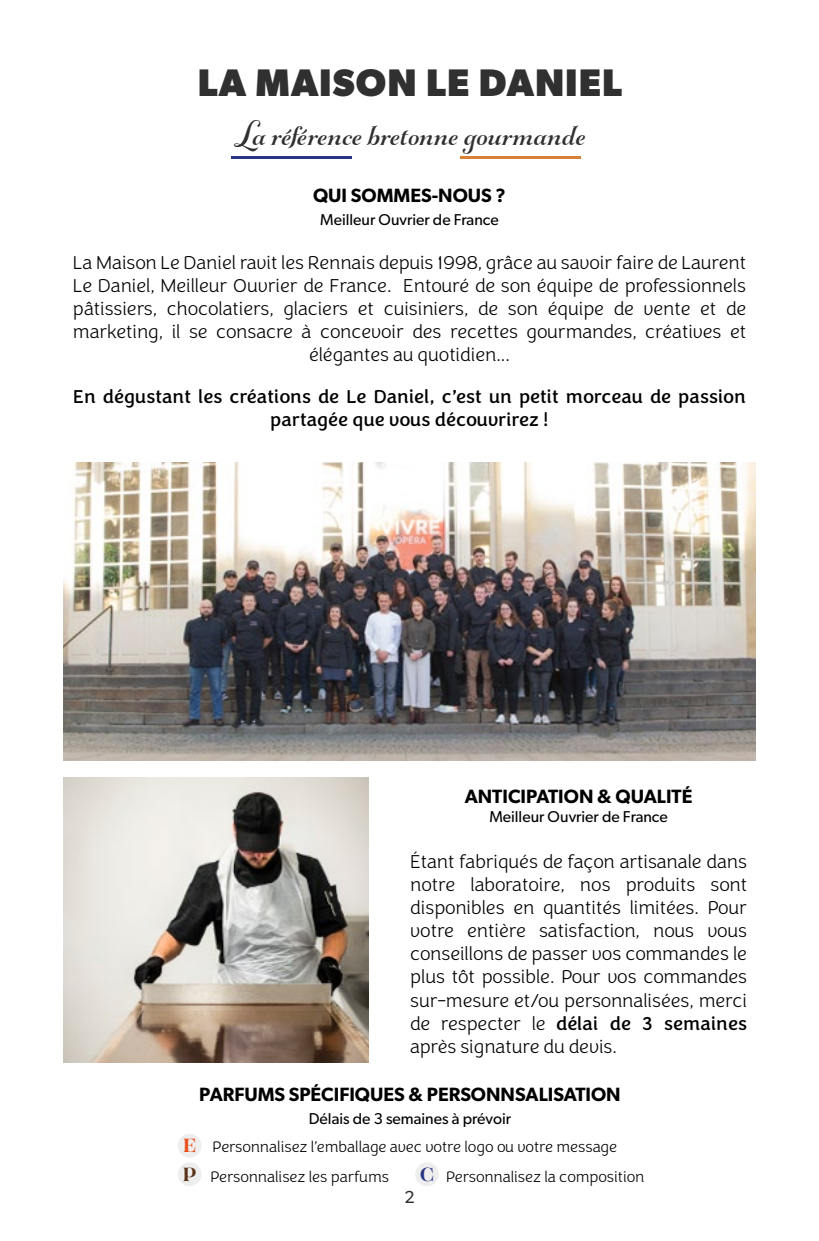
<style>
.page{position:relative;width:819px;height:1241px;background:#fff}
.page>*{position:absolute;margin:0;border:0;box-sizing:border-box;transform-origin:0 0}
.t1{font:40.25px "Gioviale";color:#303031}
.t2{font:700 38.5px "Gibson";letter-spacing:.025em;color:#303031}
.t3{font:700 21px "Tenez";color:#5b351b}
.t4{font:700 21px "Tenez";color:#e94e1b}
.t5{font:700 21px "Tenez";color:#283583}
.t6{font:200 19.25px/23.1px "Congenial";color:#000;text-align:center}
.t7{font:19.25px/23.1px "Congenial";color:#000;text-align:center}
.t8{font:600 19.25px "Gibson";color:#000}
.t9{font:17.5px "Gibson";color:#303031}
.t10{font:200 15.75px/29.8px "Congenial";color:#000}
.t11{font:15.75px "Gibson";color:#000}
.s1{font-weight:400}
</style>
<div class="page">
<img style="left:63px;top:777px;width:306px;height:285px">
<hr style="left:232px;top:156px;width:120px;height:2px;background:#283583">
<hr style="left:460px;top:156px;width:120px;height:2px;background:#d88035">
<div style="left:178px;top:1162px;width:23px;height:23px;background:#eee;border-radius:50%"></div>
<div style="left:178px;top:1133px;width:23px;height:24px;background:#eee;border-radius:50%"></div>
<img style="left:63px;top:462px;width:693px;height:298px">
<div style="left:415px;top:1162px;width:24px;height:23px;background:#eee;border-radius:50%"></div>
<h2 class="t2" style="left:198px;top:60px;width:426px">LA MAISON LE DANIEL</h2>
<h1 class="t1" style="left:234px;top:107px;width:353px">La référence bretonne gourmande</h1>
<p class="t8" style="left:313px;top:183px;width:194px">QUI SOMMES-NOUS ?</p>
<p class="t11" style="left:320px;top:210px;width:180px">Meilleur Ouvrier de France</p>
<p class="t6" style="left:73px;top:251px;width:674px">La Maison Le Daniel ravit les Rennais depuis 1998, grâce au savoir faire de Laurent Le Daniel, Meilleur Ouvrier de France. Entouré de son équipe de professionnels pâtissiers, chocolatiers, glaciers et cuisiniers, de son équipe de vente et de marketing, il se consacre à concevoir des recettes gourmandes, créatives et élégantes au quotidien...</p>
<p class="t7" style="left:73px;top:385px;width:674px">En dégustant les créations de Le Daniel, c’est un petit morceau de passion partagée que vous découvrirez !</p>
<p class="t8" style="left:465px;top:784px;width:229px">ANTICIPATION &amp; QUALITÉ</p>
<p class="t11" style="left:489px;top:806px;width:180px">Meilleur Ouvrier de France</p>
<p class="t6" style="left:410px;top:850px;width:338px;text-align:justify">Étant fabriqués de façon artisanale dans notre laboratoire, nos produits sont disponibles en quantités limitées. Pour votre entière satisfaction, nous vous conseillons de passer vos commandes le plus tôt possible. Pour vos commandes sur-mesure et/ou personnalisées, merci de respecter le <span class="s1">délai de 3 semaines </span>après signature du devis.</p>
<p class="t8" style="left:199px;top:1082px;width:423px">PARFUMS SPÉCIFIQUES &amp; PERSONNSALISATION</p>
<p class="t11" style="left:309px;top:1108px;width:204px">Délais de 3 semaines à prévoir</p>
<p class="t10" style="left:211px;top:1131px;width:408px">Personnalisez l’emballage avec votre logo ou votre message<br>Personnalisez les parfums</p>
<p class="t4" style="left:183px;top:1130px;width:15px">E</p>
<p class="t5" style="left:420px;top:1159px;width:16px">C</p>
<p class="t3" style="left:182px;top:1159px;width:15px">P</p>
<p class="t10" style="left:446px;top:1161px;width:199px">Personnalisez la composition</p>
<p class="t9" style="left:404px;top:1185px;width:12px">2</p>
</div>
